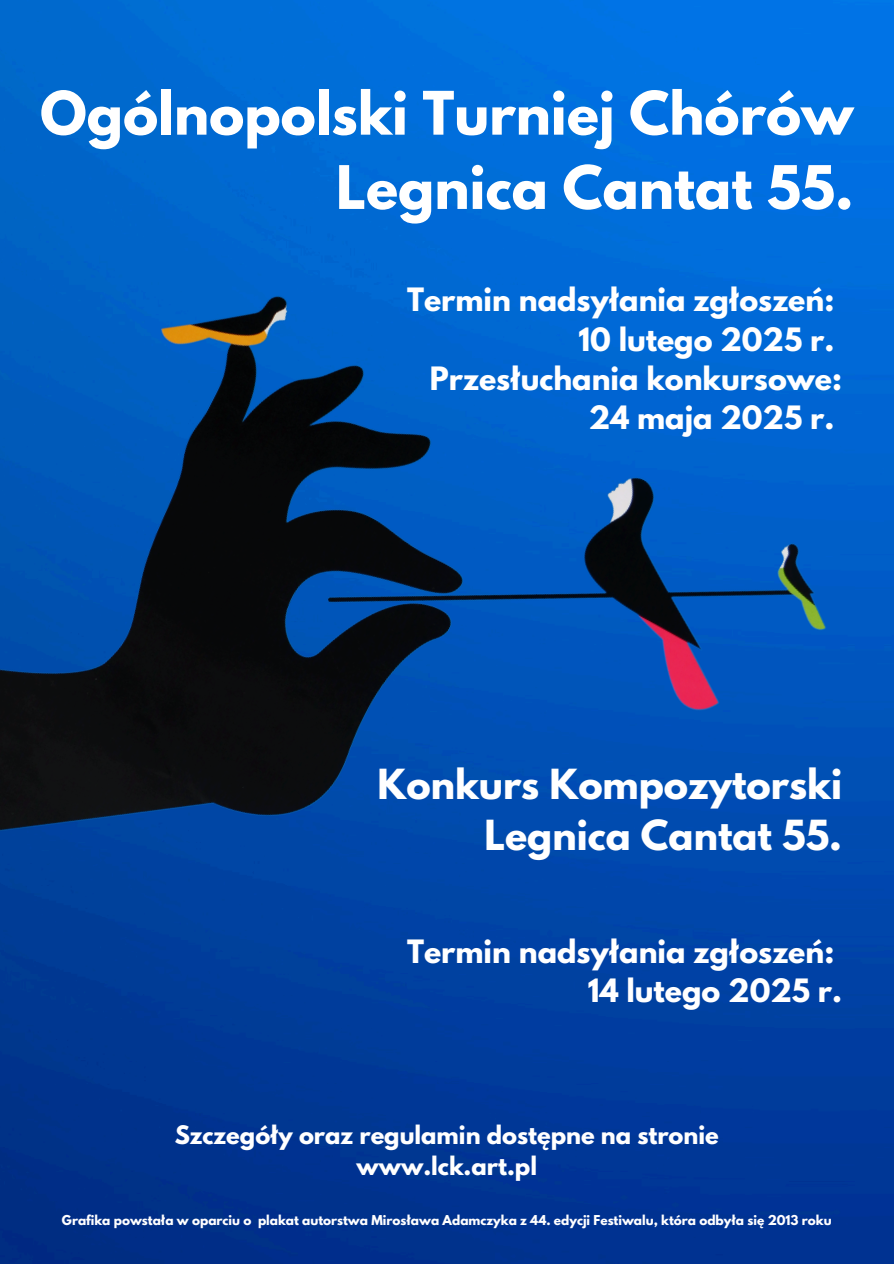
<style>
.page{position:relative;width:894px;height:1264px;background:#fff}
.page>*{position:absolute;margin:0;border:0;box-sizing:border-box;transform-origin:0 0}
.t1{font:700 53.1px/74.2px "League Spartan";color:#fff;text-align:right}
.t2{font:700 36.75px/51.4px "League Spartan";color:#fff;text-align:right}
.t3{font:700 28.5px/39.3px "League Spartan";color:#fff;text-align:right}
.t4{font:700 22.5px/31.5px "League Spartan";color:#fff;text-align:center}
.t5{font:700 12px "League Spartan";color:#fff}
</style>
<div class="page">
<img style="left:0;top:0;width:893px;height:176px">
<img style="left:0;top:176px;width:893px;height:1087px">
<p class="t1" style="left:40px;top:83px;width:814px">Ogólnopolski Turniej Chórów<br>Legnica Cantat 55.</p>
<h3 class="t3" style="left:407px;top:284px;width:436px">Termin nadsyłania zgłoszeń:<br>10 lutego 2025 r.<br>Przesłuchania konkursowe:<br>24 maja 2025 r.</h3>
<h3 class="t2" style="left:377px;top:762px;width:466px">Konkurs Kompozytorski<br>Legnica Cantat 55.</h3>
<h4 class="t3" style="left:407px;top:935px;width:436px">Termin nadsyłania zgłoszeń:<br>14 lutego 2025 r.</h4>
<p class="t4" style="left:175px;top:1121px;width:545px">Szczegóły oraz regulamin dostępne na stronie www.lck.art.pl</p>
<h2 class="t5" style="left:62px;top:1214px;width:771px">Grafika powstała w oparciu o plakat autorstwa Mirosława Adamczyka z 44. edycji Festiwalu, która odbyła się 2013 roku</h2>
</div>
